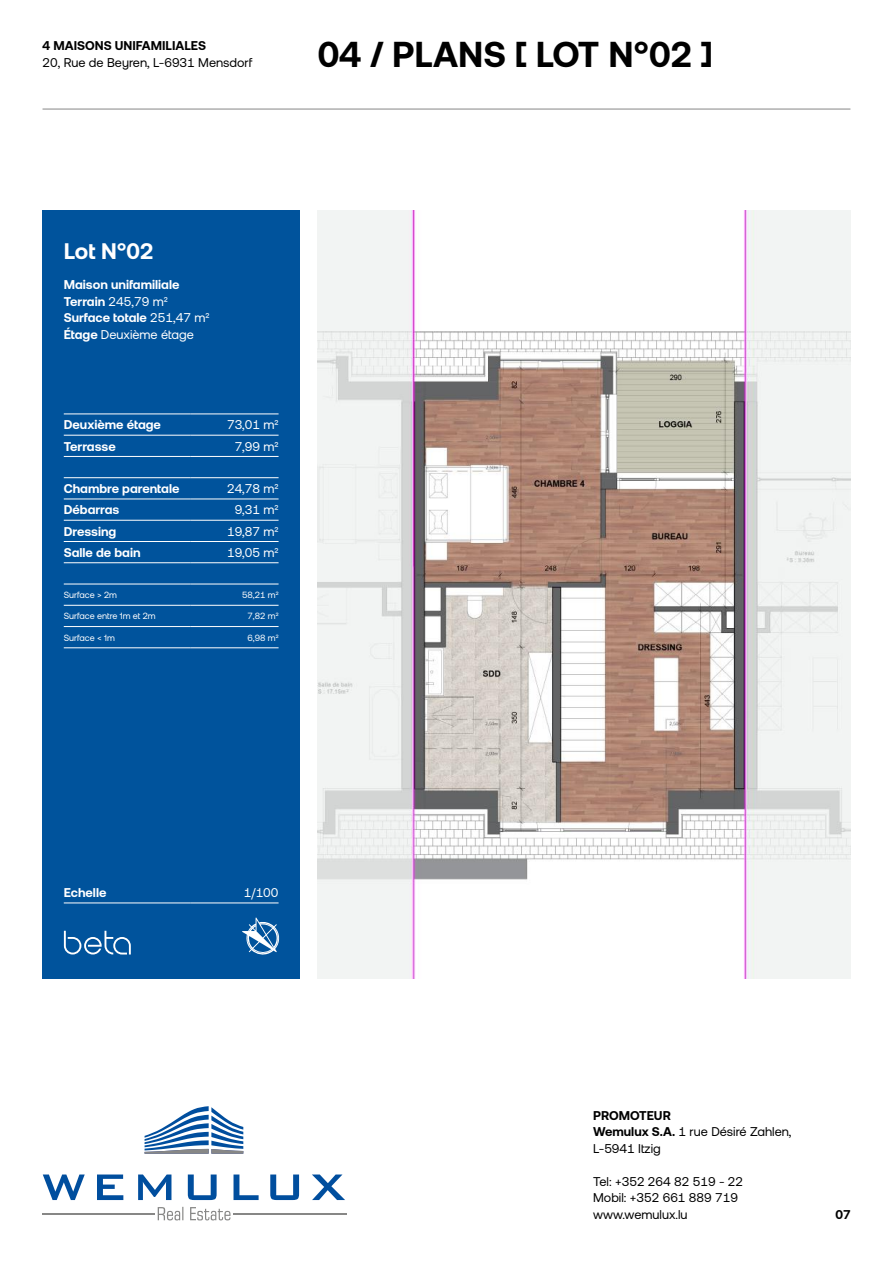
<style>
.page{position:relative;width:893px;height:1263px;background:#fff}
.page>*{position:absolute;margin:0;border:0;box-sizing:border-box;transform-origin:0 0}
.t1{font:700 36px "Aeonik";color:#000}
.t2{font:700 22.5px "Aeonik";color:#fff}
.t3{font:700 12.75px/16.5px "Aeonik";color:#fff}
.t4{font:12.75px/16.5px "Aeonik";color:#000}
.t5{font:12.75px "Aeonik";color:#fff}
.t6{font:700 12.75px "Aeonik";color:#000}
.t7{font:9px "Aeonik";color:#fff}
.s1{font-weight:400}
.s2{font-weight:700}
</style>
<div class="page">
<svg style="left:158px;top:1207px;width:72px;height:13px"></svg>
<svg style="left:43px;top:1174px;width:302px;height:26px"></svg>
<svg style="left:145px;top:1106px;width:98px;height:48px"></svg>
<hr style="left:43px;top:1214px;width:112px;height:1px;background:#878786">
<hr style="left:233px;top:1214px;width:113px;height:1px;background:#878786">
<div style="left:43px;top:211px;width:257px;height:768px;background:#00539c"></div>
<hr style="left:64px;top:413px;width:127px;height:1px;background:#fff">
<hr style="left:191px;top:413px;width:88px;height:1px;background:#fff">
<hr style="left:64px;top:435px;width:127px;height:1px;background:#fff">
<hr style="left:191px;top:435px;width:88px;height:1px;background:#fff">
<hr style="left:64px;top:456px;width:127px;height:1px;background:#fff">
<hr style="left:191px;top:456px;width:88px;height:1px;background:#fff">
<hr style="left:64px;top:477px;width:127px;height:1px;background:#fff">
<hr style="left:191px;top:477px;width:88px;height:1px;background:#fff">
<hr style="left:64px;top:499px;width:127px;height:1px;background:#fff">
<hr style="left:191px;top:499px;width:88px;height:1px;background:#fff">
<hr style="left:64px;top:520px;width:127px;height:1px;background:#fff">
<hr style="left:191px;top:520px;width:88px;height:1px;background:#fff">
<hr style="left:64px;top:541px;width:127px;height:1px;background:#fff">
<hr style="left:191px;top:541px;width:88px;height:1px;background:#fff">
<hr style="left:64px;top:562px;width:127px;height:1px;background:#fff">
<hr style="left:191px;top:562px;width:88px;height:1px;background:#fff">
<hr style="left:64px;top:584px;width:127px;height:1px;background:#fff">
<hr style="left:191px;top:584px;width:88px;height:1px;background:#fff">
<hr style="left:64px;top:605px;width:127px;height:1px;background:#fff">
<hr style="left:191px;top:605px;width:88px;height:1px;background:#fff">
<hr style="left:64px;top:626px;width:127px;height:1px;background:#fff">
<hr style="left:191px;top:626px;width:88px;height:1px;background:#fff">
<hr style="left:64px;top:647px;width:127px;height:1px;background:#fff">
<hr style="left:191px;top:647px;width:88px;height:1px;background:#fff">
<img style="left:318px;top:211px;width:532px;height:768px">
<svg style="left:64px;top:931px;width:67px;height:23px"></svg>
<svg style="left:242px;top:917px;width:38px;height:38px"></svg>
<hr style="left:64px;top:902px;width:127px;height:1px;background:#fff">
<hr style="left:191px;top:902px;width:88px;height:1px;background:#fff">
<hr style="left:43px;top:109px;width:807px;height:1px;background:#878787">
<p class="t6" style="left:43px;top:38px;width:165px">4 MAISONS UNIFAMILIALES</p>
<p class="t4" style="left:43px;top:54px;width:211px">20, Rue de Beyren, L-6931 Mensdorf</p>
<h1 class="t1" style="left:318px;top:33px;width:397px">04 / PLANS [ LOT N°02 ]</h1>
<h2 class="t2" style="left:64px;top:238px;width:91px">Lot N°02</h2>
<p class="t3" style="left:64px;top:276px;width:147px">Maison unifamiliale<br>Terrain <span class="s1">245,79 m2<br></span>Surface totale <span class="s1">251,47 m2<br></span>Étage <span class="s1">Deuxième étage</span></p>
<p class="t3" style="left:64px;top:416px;width:99px">Deuxième étage</p>
<p class="t5" style="left:227px;top:418px;width:53px">73,01 m2</p>
<p class="t3" style="left:64px;top:438px;width:53px">Terrasse</p>
<p class="t5" style="left:235px;top:439px;width:45px">7,99 m2</p>
<p class="t3" style="left:64px;top:480px;width:117px">Chambre parentale</p>
<p class="t5" style="left:227px;top:482px;width:53px">24,78 m2</p>
<p class="t3" style="left:64px;top:501px;width:57px">Débarras</p>
<p class="t5" style="left:235px;top:503px;width:45px">9,31 m2</p>
<p class="t3" style="left:64px;top:523px;width:54px">Dressing</p>
<p class="t5" style="left:227px;top:524px;width:53px">19,87 m2</p>
<p class="t3" style="left:64px;top:544px;width:78px">Salle de bain</p>
<p class="t5" style="left:227px;top:545px;width:53px">19,05 m2</p>
<p class="t7" style="left:64px;top:590px;width:55px">Surface &gt; 2m</p>
<p class="t7" style="left:242px;top:590px;width:38px">58,21 m2</p>
<p class="t7" style="left:64px;top:611px;width:93px">Surface entre 1m et 2m</p>
<p class="t7" style="left:247px;top:611px;width:33px">7,82 m2</p>
<p class="t7" style="left:64px;top:632px;width:53px">Surface &lt; 1m</p>
<p class="t7" style="left:248px;top:632px;width:33px">6,98 m2</p>
<p class="t3" style="left:64px;top:884px;width:44px">Echelle</p>
<p class="t5" style="left:244px;top:885px;width:36px">1/100</p>
<p class="t4" style="left:593px;top:1107px;width:200px"><span class="s2">PROMOTEUR<br>Wemulux S.A.</span> 1 rue Désiré Zahlen,<br>L-5941 Itzig</p>
<p class="t4" style="left:593px;top:1173px;width:152px">Tel: +352 264 82 519 - 22<br>Mobil: +352 661 889 719 www.wemulux.lu</p>
<p class="t6" style="left:836px;top:1207px;width:16px">07</p>
</div>
